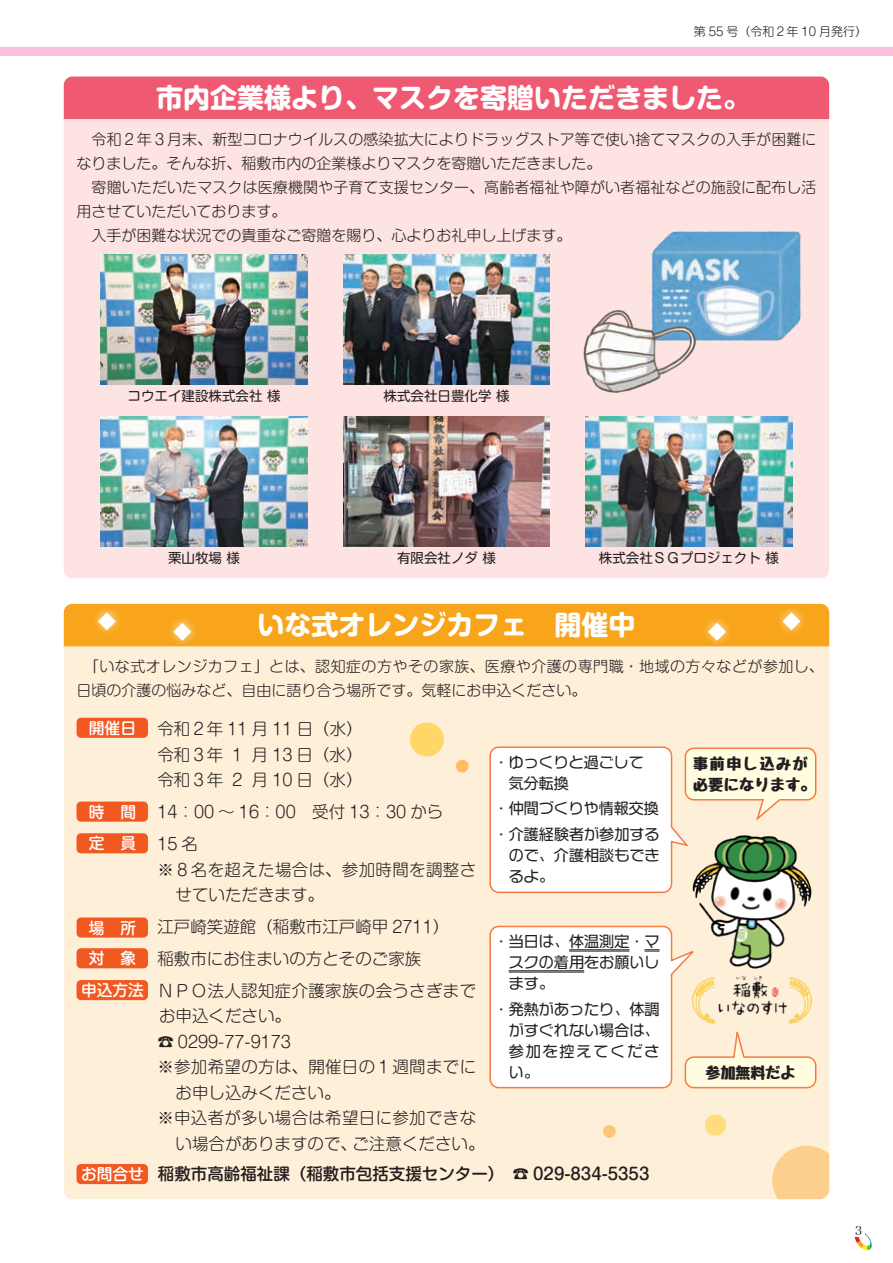
<style>
.page{position:relative;width:893px;height:1263px;background:#fff}
.page>*{position:absolute;margin:0;border:0;box-sizing:border-box;transform-origin:0 0}
.t1{font:700 27px "Shin M Go Pro";color:#fff}
.t2{font:300 16.5px/32px "Shin M Go Pro";color:#231f20}
.t3{font:300 16.5px/25.5px "Shin M Go Pro";letter-spacing:.02em;color:#231f20}
.t4{font:500 16.5px "Shin M Go Pro";color:#231f20}
.t5{font:500 15.75px/31.2px "Shin M Go Pro";color:#fff}
.t6{font:300 15px/24px "Shin M Go Pro";letter-spacing:.005em;color:#231f20}
.t7{font:15px/21px "VDL Logona Regular";letter-spacing:.005em;color:#231f20}
.t8{font:300 15px/24px "Shin M Go Pro";letter-spacing:.03em;color:#231f20}
.t9{font:15px/21px "Jiyucho";letter-spacing:.065em;color:#231f20}
.t10{font:15px "Jiyucho";letter-spacing:.025em;color:#231f20}
.t11{font:13.5px "Shin M Go Pro";color:#231f20}
.t12{font:300 12px "Shin M Go Pro";color:#231f20}
.t13{font:12px "Hira Min Pro W3";color:#231f20}
.s1{font-size:15.75px;color:#fff}
</style>
<div class="page">
<div style="left:64px;top:655px;width:765px;height:544px;background:#feefd8"></div>
<div style="left:64px;top:119px;width:765px;height:459px;background:#fde3e2"></div>
<svg style="left:855px;top:1233px;width:17px;height:17px"></svg>
<div style="left:0;top:47px;width:893px;height:8px;background:#f7c1d9"></div>
<svg style="left:489px;top:746px;width:328px;height:148px"></svg>
<img style="left:648px;top:227px;width:158px;height:119px">
<div style="left:64px;top:77px;width:765px;height:42px;background:#f05972"></div>
<div style="left:77px;top:1164px;width:71px;height:20px;background:#f15921;border-radius:4px"></div>
<svg style="left:489px;top:925px;width:328px;height:164px"></svg>
<hr style="left:509px;top:970px;width:75px;height:1px;background:#231f20">
<hr style="left:509px;top:972px;width:75px;height:1px;background:#231f20">
<img style="left:101px;top:416px;width:206px;height:130px">
<img style="left:101px;top:255px;width:206px;height:130px">
<img style="left:343px;top:416px;width:207px;height:130px">
<img style="left:343px;top:255px;width:207px;height:130px">
<img style="left:585px;top:416px;width:207px;height:130px">
<img style="left:578px;top:307px;width:119px;height:88px">
<img style="left:689px;top:831px;width:127px;height:195px">
<svg style="left:64px;top:603px;width:765px;height:52px;background:#fab443"></svg>
<div style="left:410px;top:722px;width:34px;height:34px;background:#fed767;border-radius:50%"></div>
<div style="left:456px;top:760px;width:13px;height:12px;background:#fdbe62;border-radius:50%"></div>
<svg style="left:772px;top:1146px;width:57px;height:53px;background:#fdd295"></svg>
<div style="left:705px;top:1114px;width:21px;height:22px;background:#ffdc7e;border-radius:50%"></div>
<div style="left:603px;top:1125px;width:13px;height:13px;background:#fdc778;border-radius:50%"></div>
<div style="left:77px;top:718px;width:71px;height:20px;background:#f15921;border-radius:4px"></div>
<div style="left:77px;top:801px;width:71px;height:21px;background:#f15921;border-radius:4px"></div>
<div style="left:77px;top:833px;width:71px;height:20px;background:#f15921;border-radius:4px"></div>
<div style="left:77px;top:917px;width:71px;height:20px;background:#f15921;border-radius:4px"></div>
<div style="left:77px;top:948px;width:71px;height:20px;background:#f15921;border-radius:4px"></div>
<div style="left:77px;top:980px;width:71px;height:20px;background:#f15921;border-radius:4px"></div>
<p class="t12" style="left:694px;top:22px;width:175px">第 55 号（令和２年 10 月発行）</p>
<h1 class="t1" style="left:156px;top:76px;width:596px">市内企業様より、マスクを寄贈いただきました。</h1>
<p class="t6" style="left:77px;top:126px;width:741px">　令和２年３月末、新型コロナウイルスの感染拡大によりドラッグストア等で使い捨てマスクの入手が困難になりました。そんな折、稲敷市内の企業様よりマスクを寄贈いただきました。<br>　寄贈いただいたマスクは医療機関や子育て支援センター、高齢者福祉や障がい者福祉などの施設に配布し活用させていただいております。<br>　入手が困難な状況での貴重なご寄贈を賜り、心よりお礼申し上げます。</p>
<p class="t11" style="left:128px;top:385px;width:154px">コウエイ建設株式会社 様</p>
<p class="t11" style="left:168px;top:547px;width:73px">栗山牧場 様</p>
<p class="t11" style="left:383px;top:385px;width:127px">株式会社日豊化学 様</p>
<p class="t11" style="left:397px;top:547px;width:100px">有限会社ノダ 様</p>
<p class="t11" style="left:599px;top:547px;width:181px">株式会社ＳＧプロジェクト 様</p>
<h1 class="t1" style="left:257px;top:603px;width:380px">いな式オレンジカフェ　開催中</h1>
<p class="t8" style="left:77px;top:653px;width:749px">　「いな式オレンジカフェ」とは、認知症の方やその家族、医療や介護の専門職・地域の方々などが参加し、日頃の介護の悩みなど、自由に語り合う場所です。気軽にお申込ください。</p>
<p class="t2" style="left:157px;top:714px;width:207px;line-height:25.5px;text-align:justify">令和２年 11 月 11 日（水）令和３年１月 13 日（水）令和３年２月 10 日（水）</p>
<p class="t2" style="left:157px;top:794px;width:287px">14：00 ～ 16：00　受付 13：30 から<br>15 名</p>
<p class="t3" style="left:176px;top:855px;width:302px;text-indent:-18px">※８名を超えた場合は、参加時間を調整させていただきます。</p>
<p class="t2" style="left:157px;top:909px;width:320px">江戸崎笑遊館（稲敷市江戸崎甲 2711）<br>稲敷市にお住まいの方とそのご家族<br>ＮＰＯ法人認知症介護家族の会うさぎまで</p>
<p class="t2" style="left:159px;top:998px;width:133px">お申込ください。</p>
<p class="t2" style="left:157px;top:1024px;width:135px">☎ 0299-77-9173</p>
<p class="t3" style="left:157px;top:1052px;width:320px">※参加希望の方は、開催日の１週間までに</p>
<p class="t2" style="left:176px;top:1075px;width:166px">お申し込みください。</p>
<p class="t3" style="left:157px;top:1103px;width:320px">※申込者が多い場合は希望日に参加できな</p>
<p class="t2" style="left:176px;top:1126px;width:310px">い場合がありますので、ご注意ください。</p>
<p class="t5" style="left:89px;top:710px;width:49px">開催日</p>
<p class="t7" style="left:494px;top:751px;width:151px">・ゆっくりと過ごして　気分転換</p>
<p class="t7" style="left:494px;top:796px;width:167px;line-height:25.2px">・仲間づくりや情報交換・介護経験者が参加する</p>
<p class="t7" style="left:509px;top:844px;width:152px">ので、介護相談もできるよ。</p>
<p class="t9" style="left:693px;top:753px;width:124px">事前申し込みが必要になります。</p>
<p class="t5" style="left:89px;top:794px;width:49px;line-height:31.7px">時　間定　員</p>
<p class="t5" style="left:81px;top:910px;width:64px;text-align:center">場　所対　象申込方法</p>
<p class="t7" style="left:509px;top:931px;width:152px;text-align:justify;text-indent:-15px">・当日は、体温測定・マスクの着用をお願いします。</p>
<p class="t7" style="left:509px;top:998px;width:152px;text-align:justify;text-indent:-15px">・発熱があったり、体調がすぐれない場合は、参加を控えてください。</p>
<p class="t10" style="left:705px;top:1065px;width:91px">参加無料だよ</p>
<p class="t4" style="left:81px;top:1161px;width:570px"><span class="s1">お問合せ</span> 稲敷市高齢福祉課（稲敷市包括支援センター）　☎ 029-834-5353</p>
<p class="t13" style="left:855px;top:1220px;width:9px">3</p>
</div>
